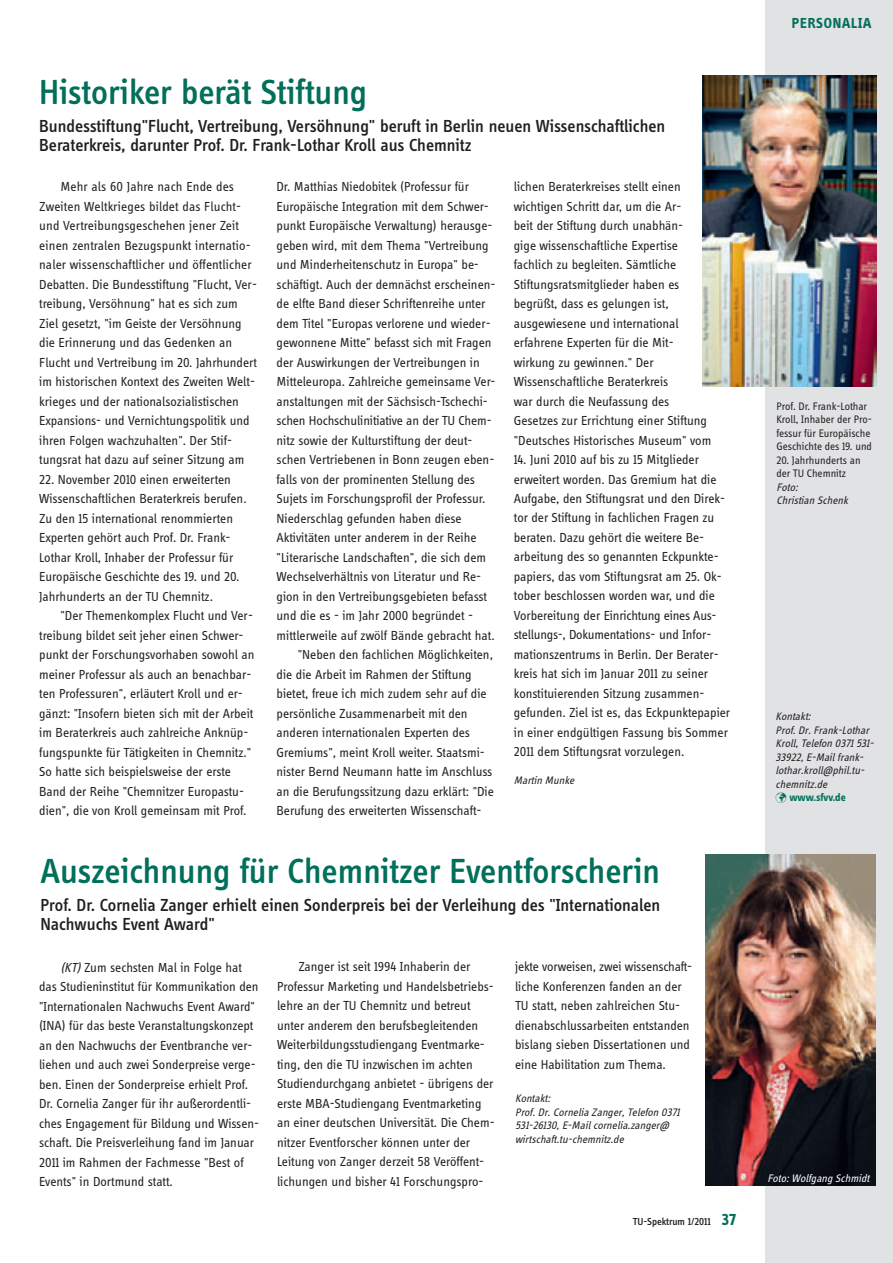
<style>
.page{position:relative;width:893px;height:1263px;background:#fff}
.page>*{position:absolute;margin:0;border:0;box-sizing:border-box;transform-origin:0 0}
.t1{font:500 36px "Info Disp";color:#016f5a}
.t2{font:500 18px/19.5px "Info Disp";color:#231f20}
.t3{font:700 15px "Info Disp";letter-spacing:.045em;color:#016f5a}
.t4{font:13.5px/19.5px "Info Disp";color:#231f20}
.t5{font:italic 11.25px/13.5px "Info Disp";color:#231f20}
.t6{font:11.25px/13.5px "Info Disp";color:#231f20}
.t7{font:italic 11.25px "Info Disp";color:#fff}
.t8{font:700 11.25px "Info Disp";color:#016f5a}
.t9{font:500 10.5px "Info Disp";color:#231f20}
.s1{font-style:italic}
.s2{font-weight:700;font-size:16.5px;color:#016f5a}
</style>
<div class="page">
<div style="left:765px;top:0;width:128px;height:1263px;background:#e1e2e4"></div>
<img style="left:702px;top:75px;width:175px;height:311px">
<img style="left:706px;top:855px;width:170px;height:331px">
<h1 class="t1" style="left:39px;top:78px;width:329px">Historiker berät Stiftung</h1>
<h2 class="t2" style="left:39px;top:118px;width:628px">Bundesstiftung"Flucht, Vertreibung, Versöhnung" beruft in Berlin neuen Wissenschaftlichen<br>Beraterkreis, darunter Prof. Dr. Frank-Lothar Kroll aus Chemnitz</h2>
<p class="t4" style="left:39px;top:178px;width:219px;text-indent:21px">Mehr als 60 Jahre nach Ende des Zwei ten Weltkrieges bildet das Flucht&shy;und Vertreibungsgeschehen jener Zeit einen zentralen Bezugspunkt internatio&shy;naler wis senschaftlicher und öffentlicher Debat ten. Die Bundesstiftung "Flucht, Ver - trei bung, Versöhnung" hat es sich zum Ziel gesetzt, "im Geiste der Versöhnung die Erinnerung und das Gedenken an Flucht und Vertreibung im 20. Jahrhundert im historischen Kontext des Zweiten Welt - krie ges und der nationalsozialistischen Expansions- und Vernichtungspolitik und ihren Folgen wachzuhalten". Der Stif - tungs rat hat dazu auf seiner Sitzung am</p>
<p class="t4" style="left:39px;top:471px;width:209px">22. November 2010 einen erweiterten Wissen schaftlichen Beraterkreis berufen.<br>Zu den 15 international renommierten Experten gehört auch Prof. Dr. Frank-Lothar Kroll, Inhaber der Professur für Europäische Geschichte des 19. und 20.<br>Jahrhunderts an der TU Chemnitz.</p>
<p class="t4" style="left:39px;top:607px;width:217px;text-indent:21px">"Der Themenkomplex Flucht und Ver - treibung bildet seit jeher einen Schwer - punkt der Forschungsvorhaben sowohl an meiner Professur als auch an benachbar&shy;ten Professuren", erläutert Kroll und er - gänzt: "Insofern bieten sich mit der Arbeit im Beraterkreis auch zahlreiche Anknüp - fungspunkte für Tätigkeiten in Chemnitz." So hatte sich beispielsweise der erste Band der Reihe "Chemnitzer Europastu - dien", die von Kroll gemeinsam mit Prof.</p>
<p class="t4" style="left:277px;top:178px;width:194px">Dr. Matthias Niedobitek (Professur für</p>
<p class="t4" style="left:277px;top:198px;width:214px">Europäische Integration mit dem Schwer -</p>
<p class="t4" style="left:277px;top:217px;width:217px">punkt Europäische Verwaltung) herausge-</p>
<p class="t4" style="left:277px;top:237px;width:214px">geben wird, mit dem Thema "Vertreibung</p>
<p class="t4" style="left:277px;top:256px;width:204px">und Minderheitenschutz in Europa" be -</p>
<p class="t4" style="left:277px;top:276px;width:220px">schäftigt. Auch der demnächst erscheinen-</p>
<p class="t4" style="left:277px;top:295px;width:210px">de elfte Band dieser Schriftenreihe unter</p>
<p class="t4" style="left:277px;top:315px;width:216px">dem Titel "Europas verlorene und wieder-</p>
<p class="t4" style="left:277px;top:334px;width:217px">gewonnene Mitte" befasst sich mit Fragen</p>
<p class="t4" style="left:277px;top:354px;width:205px">der Auswirkungen der Vertreibungen in</p>
<p class="t4" style="left:277px;top:373px;width:220px">Mitteleuropa. Zahlreiche gemeinsame Ver -</p>
<p class="t4" style="left:277px;top:392px;width:213px">anstaltungen mit der Sächsisch-Tschechi -</p>
<p class="t4" style="left:277px;top:412px;width:217px">schen Hochschulinitiative an der TU Chem -</p>
<p class="t4" style="left:277px;top:431px;width:198px">nitz sowie der Kulturstiftung der deut-</p>
<p class="t4" style="left:277px;top:451px;width:219px">schen Vertriebenen in Bonn zeugen eben-</p>
<p class="t4" style="left:277px;top:470px;width:200px">falls von der prominenten Stellung des</p>
<p class="t4" style="left:277px;top:490px;width:210px">Sujets im Forschungsprofil der Professur.</p>
<p class="t4" style="left:277px;top:509px;width:187px">Niederschlag gefunden haben diese</p>
<p class="t4" style="left:277px;top:529px;width:201px">Aktivitäten unter anderem in der Reihe</p>
<p class="t4" style="left:277px;top:548px;width:211px">"Literarische Landschaften", die sich dem</p>
<p class="t4" style="left:277px;top:568px;width:206px">Wechselverhältnis von Literatur und Re -</p>
<p class="t4" style="left:277px;top:587px;width:212px">gion in den Vertreibungsgebieten befasst</p>
<p class="t4" style="left:277px;top:607px;width:198px">und die es - im Jahr 2000 begründet -</p>
<p class="t4" style="left:277px;top:626px;width:220px">mittlerweile auf zwölf Bände gebracht hat.</p>
<p class="t4" style="left:298px;top:646px;width:197px">"Neben den fachlichen Möglichkeiten,</p>
<p class="t4" style="left:277px;top:665px;width:197px">die die Arbeit im Rahmen der Stiftung</p>
<p class="t4" style="left:277px;top:685px;width:212px">bietet, freue ich mich zudem sehr auf die</p>
<p class="t4" style="left:277px;top:704px;width:193px">persönliche Zusammenarbeit mit den</p>
<p class="t4" style="left:277px;top:724px;width:195px">anderen internationalen Experten des</p>
<p class="t4" style="left:277px;top:743px;width:210px">Gremi ums", meint Kroll weiter. Staatsmi -</p>
<p class="t4" style="left:277px;top:763px;width:217px">nis ter Bernd Neumann hatte im Anschluss</p>
<p class="t4" style="left:277px;top:782px;width:219px">an die Berufungssitzung dazu erklärt: "Die</p>
<p class="t4" style="left:277px;top:802px;width:206px">Beru fung des er weiterten Wissenschaft-</p>
<p class="t4" style="left:514px;top:178px;width:199px">lichen Beraterkreises stellt einen wichtigen Schritt dar, um die Ar-<br>beit der Stiftung durch unabhän-<br>gige wissenschaftliche Expertise fachlich zu begleiten. Sämtliche Stiftungsrats mit glieder haben es begrüßt, dass es gelungen ist, ausgewiesene und international erfahrene Experten für die Mit&shy;wirkung zu gewinnen." Der<br>Wissen schaftliche Bera terkreis<br>war durch die Neu fas sung des Gesetzes zur Errichtung einer Stiftung "Deutsches Historisches Muse um" vom</p>
<p class="t4" style="left:514px;top:451px;width:218px">14. Juni 2010 auf bis zu 15 Mitglieder erweitert worden. Das Gre mium hat die Auf gabe, den Stiftungs rat und den Direk&shy;tor der Stiftung in fachlichen Fragen zu beraten. Dazu ge hört die weitere Be - arbeitung des so genannten Eckpunkte - papiers, das vom Stiftungsrat am 25. Ok&shy;to ber beschlossen worden war, und die Vorbereitung der Einrichtung eines Aus - stellungs-, Doku men ta tions- und Infor&shy;mations zentrums in Berlin. Der Berater&shy;kreis hat sich im Januar 2011 zu seiner konstituierenden Sitzung zusam men&shy;gefunden. Ziel ist es, das Eck punkte pa pier in einer endgültigen Fassung bis Sommer 2011 dem Stiftungsrat vorzulegen.</p>
<p class="t5" style="left:514px;top:774px;width:64px">Martin Munke</p>
<h1 class="t1" style="left:41px;top:857px;width:621px">Auszeichnung für Chemnitzer Eventforscherin</h1>
<h2 class="t2" style="left:41px;top:896px;width:621px">Prof. Dr. Cornelia Zanger erhielt einen Sonderpreis bei der Verleihung des "Internationalen<br>Nachwuchs Event Award"</h2>
<p class="t4" style="left:39px;top:958px;width:221px;text-indent:21px"><span class="s1">(KT)</span>Zum sechsten Mal in Folge hat das Studieninstitut für Kommunikation den "Internationalen Nachwuchs Event Award" (INA) für das beste Veranstal tungs konzept an den Nachwuchs der Eventbranche ver&shy;liehen und auch zwei Sonderpreise verge&shy;ben. Einen der Sonderpreise erhielt Prof.<br>Dr. Cornelia Zanger für ihr außerordentli&shy;ches Engagement für Bildung und Wissen - schaft. Die Preisverleihung fand im Januar 2011 im Rahmen der Fachmesse "Best of Events" in Dortmund statt.</p>
<p class="t4" style="left:277px;top:958px;width:219px;text-indent:21px">Zanger ist seit 1994 Inhaberin der Professur Marketing und Handelsbetriebs - lehre an der TU Chemnitz und betreut unter anderem den berufsbegleitenden Weiterbildungsstudiengang Eventmarke - ting, den die TU inzwischen im achten Studiendurchgang anbietet - übrigens der erste MBA-Studiengang Eventmarketing an einer deutschen Universität. Die Chem - nitzer Eventforscher können unter der<br>Lei tung von Zanger derzeit 58 Veröffent&shy;lichungen und bisher 41 For schungs pro -</p>
<p class="t4" style="left:515px;top:958px;width:179px">jekte vorweisen, zwei wissenschaft&shy;liche Konferenzen fanden an der TU statt, neben zahlreichen Stu&shy;dienabschlussarbeiten entstanden bislang sieben Dis ser tationen und eine Habilitation zum Thema.</p>
<p class="t5" style="left:515px;top:1092px;width:168px">Kontakt:<br>Prof.Dr.Cornelia Zanger,Telefon 0371<br>531-26130,E-Mail cornelia.zanger@ wirtschaft.tu-chemnitz.de</p>
<p class="t9" style="left:633px;top:1218px;width:105px">TU-Spektrum 1/2011 <span class="s2">37</span></p>
<p class="t3" style="left:792px;top:18px;width:81px">PERSONALIA</p>
<p class="t6" style="left:776px;top:400px;width:97px">Prof. Dr. Frank-Lothar<br>Kroll, Inhaber der Pro&shy;fessur für Europäische<br>Geschichte des 19. und</p>
<p class="t6" style="left:776px;top:454px;width:86px">20. Jahrhunderts an der TU Chemnitz</p>
<p class="t5" style="left:776px;top:481px;width:75px">Foto:<br>Christian Schenk</p>
<p class="t5" style="left:775px;top:710px;width:102px">Kontakt:<br>Prof.Dr.Frank-Lothar<br>Kroll,Telefon 0371531-<br>33922,E-Mail frank&shy;lothar.kroll@phil.tu&shy;chemnitz.de</p>
<p class="t8" style="left:775px;top:793px;width:72px">✓ www.sfvv.de</p>
<p class="t7" style="left:767px;top:1173px;width:106px">Foto:Wolfgang Schmidt</p>
</div>
